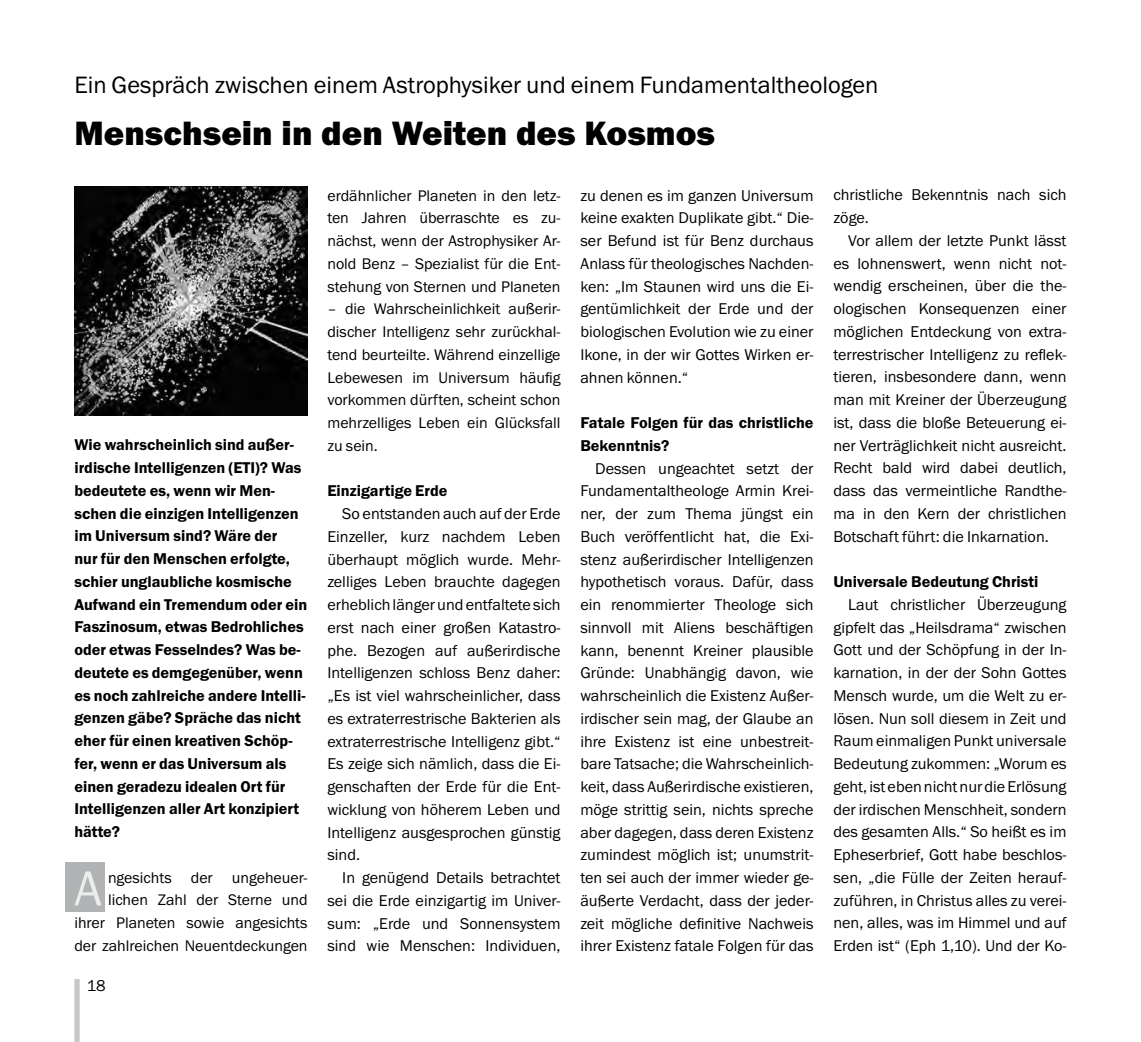
<style>
.page{position:relative;width:1141px;height:1042px;background:#fff}
.page>*{position:absolute;margin:0;border:0;box-sizing:border-box;transform-origin:0 0}
.t1{font:50.93px "Franklin Got TOT Boo";color:#eceded}
.t2{font:35px "Franklin Got TOT Hea";color:#000}
.t3{font:24.5px "Franklin Got TOT Boo";color:#000}
.t4{font:16.1px/22.8px "Franklin Got TOT Boo";color:#000;text-align:justify}
.t5{font:16.1px/22.8px "Franklin Got TOT Dem";color:#000}
.t6{font:15.92px/22.8px "Franklin Got TOT Boo";color:#000;text-align:justify}
</style>
<div class="page">
<div style="left:74px;top:979px;width:6px;height:63px;background:#c6c7c8"></div>
<div style="left:65px;top:862px;width:39px;height:50px;background:#b1b3b4"></div>
<img style="left:74px;top:186px;width:234px;height:229px">
<h3 class="t3" style="left:74px;top:69px;width:806px">Ein Gespräch zwischen einem Astrophysiker und einem Fundamentaltheologen</h3>
<h2 class="t2" style="left:74px;top:110px;width:642px">Menschsein in den Weiten des Kosmos</h2>
<p class="t5" style="left:74px;top:434px;width:234px">Wie wahrscheinlich sind außer&shy;irdische Intelligenzen (ETI)? Was bedeutete es, wenn wir Men&shy;schen die einzigen Intelligenzen im Universum sind? Wäre der<br>nur für den Menschen erfolgte, schier unglaubliche kosmische<br>Aufwand ein Tremendum oder ein<br>Faszinosum, etwas Bedrohliches oder etwas Fesselndes? Was be&shy;deutete es demgegenüber, wenn es noch zahlreiche andere Intelli&shy;genzen gäbe? Spräche das nicht eher für einen kreativen Schöp&shy;fer, wenn er das Universum als einen geradezu idealen Ort für<br>Intelligenzen aller Art konzipiert hätte?</p>
<h1 class="t1" style="left:74px;top:857px;width:30px">A</h1>
<p class="t6" style="left:74px;top:866px;width:235px;text-align:right">ngesichts der ungeheuer&shy;lichen Zahl der Sterne und ihrer Planeten sowie angesichts der zahlreichen Neuentdeckungen</p>
<p class="t4" style="left:87px;top:974px;width:20px">18</p>
<p class="t6" style="left:327px;top:184px;width:235px">erdähnlicher Planeten in den letz&shy;ten Jahren überraschte es zu&shy;nächst, wenn der Astrophysiker Ar&shy;nold Benz – Spezialist für die Ent&shy;stehung von Sternen und Planeten</p>
<p class="t6" style="left:327px;top:298px;width:235px">– die Wahrscheinlichkeit außerir&shy;discher Intelligenz sehr zurückhal&shy;tend beurteilte. Während einzellige Lebewesen im Universum häufig vorkommen dürften, scheint schon mehrzelliges Leben ein Glücksfall zu sein.</p>
<p class="t5" style="left:327px;top:480px;width:122px">Einzigartige Erde</p>
<p class="t4" style="left:327px;top:502px;width:235px;text-indent:15px">So entstanden auch auf der Erde Einzeller, kurz nachdem Leben überhaupt möglich wurde. Mehr&shy;zelliges Leben brauchte dagegen erheblich länger und entfaltete sich erst nach einer großen Katastro&shy;phe. Bezogen auf außerirdische Intelligenzen schloss Benz daher: „Es ist viel wahrscheinlicher, dass es extraterrestrische Bakterien als extraterrestrische Intelligenz gibt.“ Es zeige sich nämlich, dass die Ei&shy;genschaften der Erde für die Ent&shy;wicklung von höherem Leben und Intelligenz ausgesprochen günstig sind.</p>
<p class="t4" style="left:327px;top:866px;width:235px;text-indent:15px">In genügend Details betrachtet sei die Erde einzigartig im Univer&shy;sum: „Erde und Sonnensystem sind wie Menschen: Individuen,</p>
<p class="t4" style="left:580px;top:184px;width:235px">zu denen es im ganzen Universum keine exakten Duplikate gibt.“ Die&shy;ser Befund ist für Benz durchaus Anlass für theologisches Nachden&shy;ken: „Im Staunen wird uns die Ei&shy;gentümlichkeit der Erde und der biologischen Evolution wie zu einer Ikone, in der wir Gottes Wirken er&shy;ahnen können.“</p>
<p class="t5" style="left:580px;top:412px;width:235px">Fatale Folgen für das christliche<br>Bekenntnis?</p>
<p class="t4" style="left:580px;top:457px;width:235px;text-indent:15px">Dessen ungeachtet setzt der Fundamentaltheologe Armin Krei&shy;ner, der zum Thema jüngst ein Buch veröffentlicht hat, die Exi&shy;stenz außerirdischer Intelligenzen hypothetisch voraus. Dafür, dass ein renommierter Theologe sich sinnvoll mit Aliens beschäftigen kann, benennt Kreiner plausible Gründe: Unabhängig davon, wie wahrscheinlich die Existenz Außer&shy;irdischer sein mag, der Glaube an ihre Existenz ist eine unbestreit&shy;bare Tatsache; die Wahrscheinlich&shy;keit, dass Außerirdische existieren, möge strittig sein, nichts spreche aber dagegen, dass deren Existenz zumindest möglich ist; unumstrit&shy;ten sei auch der immer wieder ge&shy;äußerte Verdacht, dass der jeder&shy;zeit mögliche definitive Nachweis ihrer Existenz fatale Folgen für das</p>
<p class="t4" style="left:833px;top:184px;width:235px">christliche Bekenntnis nach sich zöge.</p>
<p class="t4" style="left:833px;top:229px;width:235px;text-indent:15px">Vor allem der letzte Punkt lässt es lohnenswert, wenn nicht not&shy;wendig erscheinen, über die the&shy;ologischen Konsequenzen einer möglichen Entdeckung von extra&shy;terrestrischer Intelligenz zu reflek&shy;tieren, insbesondere dann, wenn man mit Kreiner der Überzeugung ist, dass die bloße Beteuerung ei&shy;ner Verträglichkeit nicht ausreicht.<br>Recht bald wird dabei deutlich, dass das vermeintliche Randthe&shy;ma in den Kern der christlichen Botschaft führt: die Inkarnation.</p>
<p class="t5" style="left:833px;top:571px;width:207px">Universale Bedeutung Christi</p>
<p class="t4" style="left:833px;top:593px;width:235px;text-indent:15px">Laut christlicher Überzeugung gipfelt das „Heilsdrama“ zwischen Gott und der Schöpfung in der In&shy;karnation, in der der Sohn Gottes Mensch wurde, um die Welt zu er&shy;lösen. Nun soll diesem in Zeit und Raum einmaligen Punkt universale Bedeutung zukommen: „Worum es geht, ist eben nicht nur die Erlösung der irdischen Menschheit, sondern des gesamten Alls.“ So heißt es im Epheserbrief, Gott habe beschlos&shy;sen, „die Fülle der Zeiten herauf&shy;zuführen, in Christus alles zu verei&shy;nen, alles, was im Himmel und auf Erden ist“ (Eph 1,10). Und der Ko-</p>
</div>
